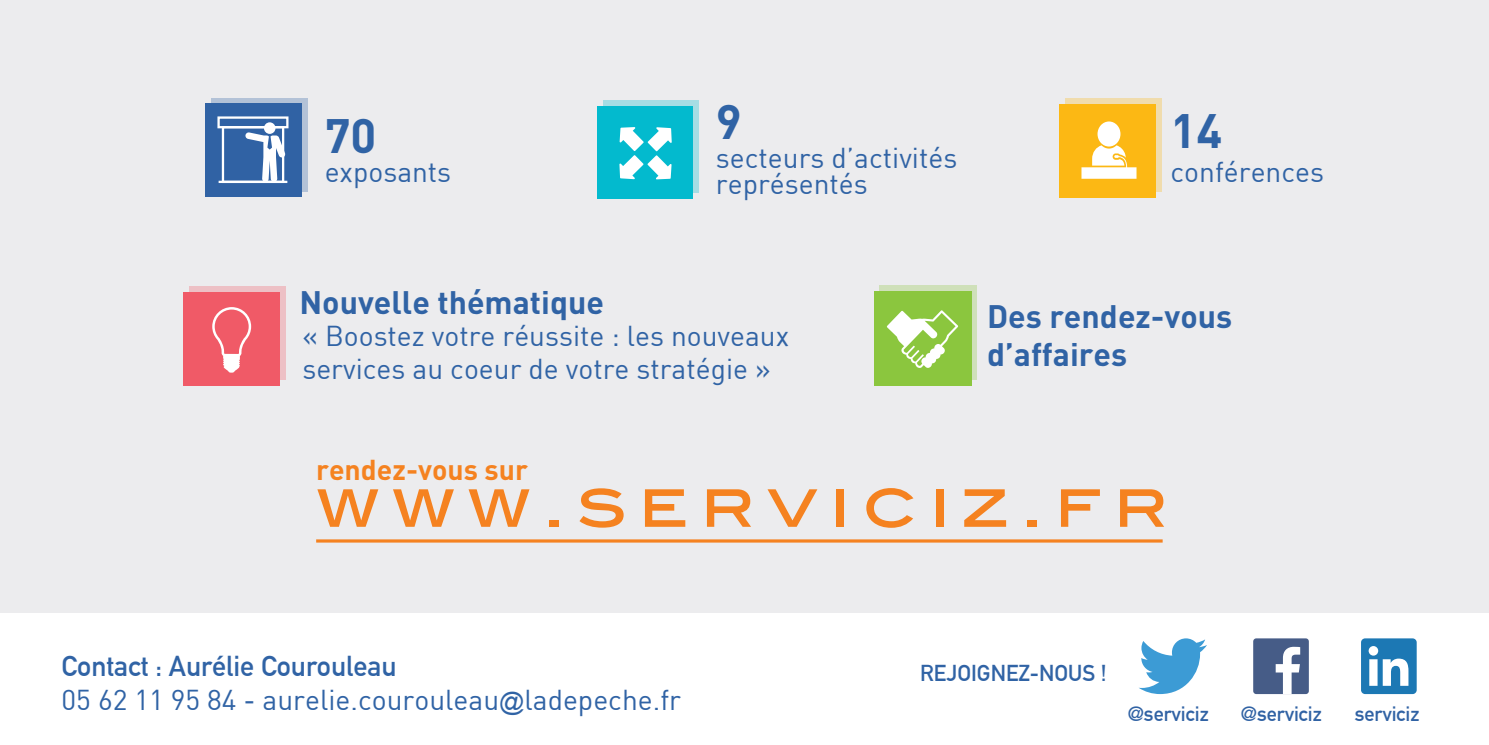
<style>
.page{position:relative;width:1489px;height:745px;background:#fff}
.page>*{position:absolute;margin:0;border:0;box-sizing:border-box;transform-origin:0 0}
.t1{font:61px "Blair Md ITCTT Medium";letter-spacing:.2em;color:#f58220}
.t2{font:700 47.75px "DIN";color:#3063a5}
.t3{font:700 47.5px "DIN";color:#3063a5}
.t4{font:700 32px/38.5px "DIN";color:#3063a5}
.t5{font:700 28.5px "DIN";color:#f58220}
.t6{font:28.25px/33.8px "DIN";color:#3063a5}
.t7{font:700 28.25px "DIN Alternate";color:#3063a5}
.t8{font:700 22.5px "DIN Alternate";color:#3063a5}
.t9{font:700 20.25px "DIN Alternate";color:#3062a4}
.s1{font-family:"Arial";font-size:25px}
</style>
<div class="page">
<div style="left:0;top:0;width:1488px;height:744px;background:#ececee"></div>
<div style="left:0;top:613px;width:1488px;height:131px;background:#fff"></div>
<svg style="left:1139px;top:638px;width:67px;height:55px"></svg>
<div style="left:1360px;top:638px;width:56px;height:55px;background:#1c78b4;border-radius:4px"></div>
<svg style="left:1368px;top:646px;width:40px;height:39px"></svg>
<div style="left:1253px;top:638px;width:55px;height:55px;background:#465c87;border-radius:3px"></div>
<svg style="left:1275px;top:646px;width:25px;height:47px"></svg>
<hr style="left:316px;top:539px;width:846px;height:3px;background:#f58220">
<div style="left:211px;top:98px;width:97px;height:93px;background:#b3c2d7"></div>
<div style="left:205px;top:103px;width:97px;height:94px;background:#3062a4"></div>
<div style="left:264px;top:122px;width:11px;height:12px;background:#fff;border-radius:50%"></div>
<svg style="left:245px;top:132px;width:40px;height:49px"></svg>
<div style="left:217px;top:116px;width:71px;height:12px;border:2px solid #fff"></div>
<div style="left:222px;top:126px;width:62px;height:57px;border:2px solid #fff"></div>
<hr style="left:218px;top:181px;width:69px;height:2px;background:#fff">
<div style="left:189px;top:286px;width:97px;height:93px;background:#edc0c5"></div>
<div style="left:183px;top:292px;width:97px;height:93px;background:#f05a67"></div>
<svg style="left:212px;top:307px;width:39px;height:65px"></svg>
<svg style="left:879px;top:285px;width:98px;height:95px"></svg>
<div style="left:873px;top:291px;width:98px;height:95px;background:#8bc63e"></div>
<svg style="left:886px;top:310px;width:72px;height:58px"></svg>
<svg style="left:1065px;top:98px;width:96px;height:93px"></svg>
<div style="left:1059px;top:104px;width:96px;height:93px;background:#fcb814"></div>
<svg style="left:1081px;top:121px;width:55px;height:58px"></svg>
<div style="left:603px;top:100px;width:95px;height:92px;background:linear-gradient(to right,#a6dde4,#a6dde4)"></div>
<div style="left:597px;top:106px;width:95px;height:92px;background:#03bace"></div>
<svg style="left:619px;top:127px;width:52px;height:52px"></svg>
<h2 class="t2" style="left:325px;top:104px;width:53px">70</h2>
<p class="t6" style="left:325px;top:155px;width:128px">exposants</p>
<h2 class="t2" style="left:716px;top:90px;width:27px">9</h2>
<p class="t6" style="left:716px;top:166px;width:153px">représentés</p>
<p class="t6" style="left:716px;top:140px;width:243px">secteurs d’activités</p>
<h3 class="t3" style="left:1170px;top:100px;width:53px">14</h3>
<p class="t6" style="left:1170px;top:154px;width:155px">conférences</p>
<p class="t4" style="left:299px;top:281px;width:306px">Nouvelle thématique</p>
<p class="t6" style="left:302px;top:318px;width:488px">« Boostez votre réussite : les nouveaux services au coeur de votre stratégie »</p>
<p class="t5" style="left:316px;top:451px;width:213px">rendez-vous sur</p>
<p class="t4" style="left:987px;top:295px;width:247px">Des rendez-vous d’affaires</p>
<h1 class="t1" style="left:316px;top:455px;width:853px">www.serviciz.fr</h1>
<p class="t7" style="left:62px;top:644px;width:336px">Contact : Aurélie Courouleau</p>
<p class="t6" style="left:62px;top:681px;width:621px">05 62 11 95 84 - aurelie.courouleau<span class="s1">@</span>ladepeche.fr</p>
<p class="t8" style="left:920px;top:655px;width:188px">REJOIGNEZ-NOUS !</p>
<p class="t9" style="left:1127px;top:697px;width:83px">@serviciz</p>
<p class="t9" style="left:1240px;top:697px;width:83px">@serviciz</p>
<p class="t9" style="left:1354px;top:698px;width:66px">serviciz</p>
</div>
